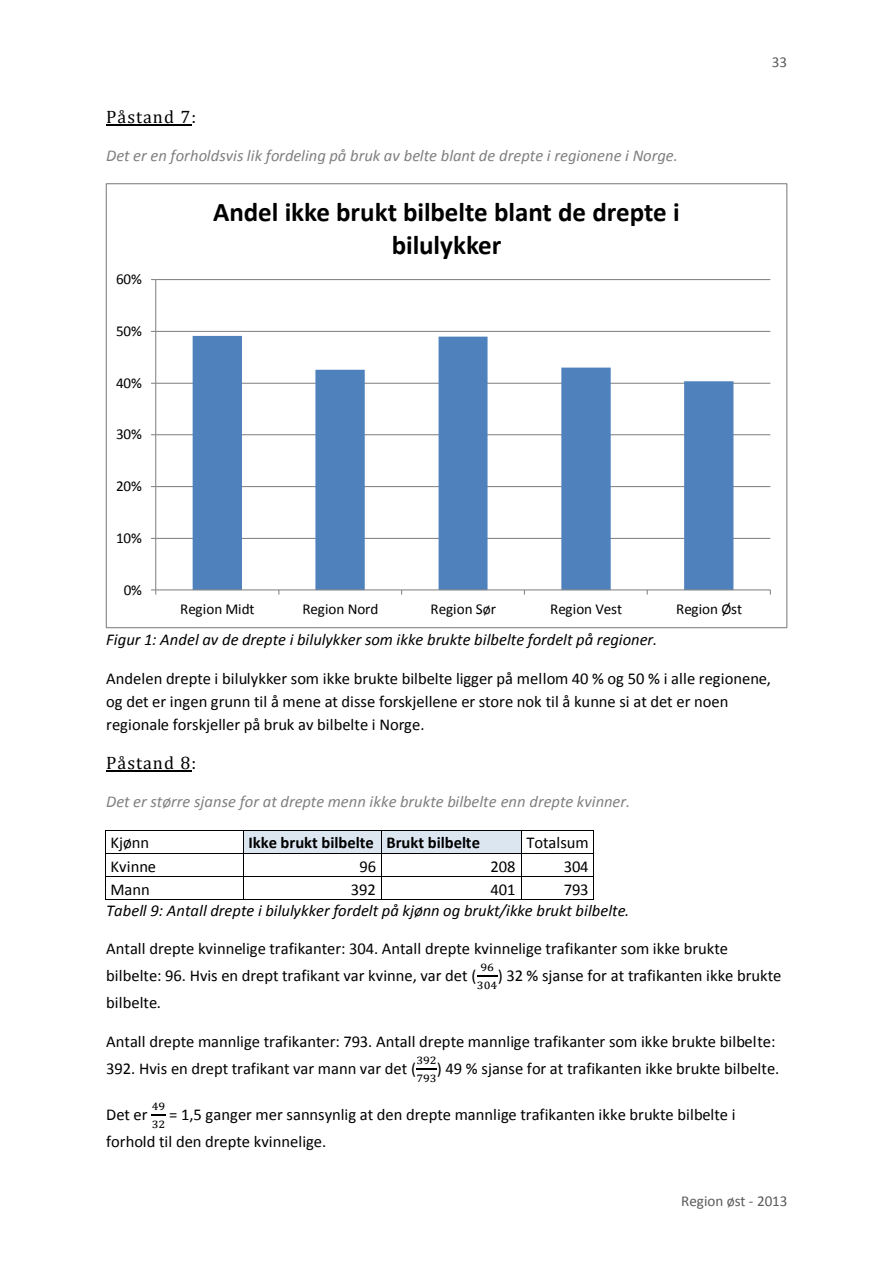
<style>
.page{position:relative;width:893px;height:1263px;background:#fff}
.page>*{position:absolute;margin:0;border:0;box-sizing:border-box;transform-origin:0 0}
.t1{font:700 27px/33.2px "Calibri";letter-spacing:-.005em;color:#000;text-align:center}
.t2{font:18px "Cambria";letter-spacing:.055em;color:#000}
.t3{font:16.5px/23.1px "Calibri";color:#000}
.t4{font:italic 16.5px "Calibri";color:#000}
.t5{font:italic 16.5px "Calibri";color:#808080}
.t6{font:700 16.5px "Calibri";color:#000}
.t7{font:15.15px "Calibri";letter-spacing:-.005em;color:#000}
.t8{font:15.15px "Calibri";letter-spacing:-.005em;color:#5a5a5a}
</style>
<div class="page">
<hr style="left:106px;top:124px;width:86px;height:1px;background:#000">
<hr style="left:106px;top:770px;width:86px;height:1px;background:#000">
<hr style="left:243px;top:830px;width:138px;height:3px;background:#dce6f1">
<div style="left:243px;top:833px;width:6px;height:20px;background:#dce6f1"></div>
<div style="left:376px;top:833px;width:5px;height:20px;background:#dce6f1"></div>
<div style="left:249px;top:833px;width:127px;height:20px;background:#dce6f1"></div>
<hr style="left:381px;top:830px;width:140px;height:3px;background:#dce6f1">
<div style="left:381px;top:833px;width:5px;height:20px;background:#dce6f1"></div>
<div style="left:516px;top:833px;width:5px;height:20px;background:#dce6f1"></div>
<div style="left:386px;top:833px;width:130px;height:20px;background:#dce6f1"></div>
<hr style="left:106px;top:830px;width:137px;height:1px;background:#000">
<hr style="left:243px;top:830px;width:138px;height:1px;background:#000">
<hr style="left:382px;top:830px;width:139px;height:1px;background:#000">
<hr style="left:521px;top:830px;width:72px;height:1px;background:#000">
<hr style="left:106px;top:853px;width:137px;height:1px;background:#000">
<hr style="left:243px;top:853px;width:138px;height:1px;background:#000">
<hr style="left:382px;top:853px;width:139px;height:1px;background:#000">
<hr style="left:521px;top:853px;width:72px;height:1px;background:#000">
<hr style="left:106px;top:876px;width:137px;height:1px;background:#000">
<hr style="left:243px;top:876px;width:138px;height:1px;background:#000">
<hr style="left:382px;top:876px;width:139px;height:1px;background:#000">
<hr style="left:521px;top:876px;width:72px;height:1px;background:#000">
<svg style="left:105px;top:830px;width:1px;height:70px"></svg>
<hr style="left:106px;top:899px;width:137px;height:1px;background:#000">
<svg style="left:243px;top:831px;width:1px;height:68px"></svg>
<hr style="left:243px;top:899px;width:138px;height:1px;background:#000">
<svg style="left:381px;top:830px;width:1px;height:70px"></svg>
<hr style="left:382px;top:899px;width:139px;height:1px;background:#000">
<svg style="left:521px;top:831px;width:1px;height:68px"></svg>
<hr style="left:521px;top:899px;width:72px;height:1px;background:#000">
<svg style="left:593px;top:830px;width:1px;height:70px"></svg>
<svg style="left:477px;top:976px;width:21px;height:1px"></svg>
<svg style="left:416px;top:1068px;width:21px;height:1px"></svg>
<svg style="left:152px;top:1114px;width:14px;height:1px"></svg>
<hr style="left:156px;top:538px;width:614px;height:1px;background:#868686">
<hr style="left:156px;top:486px;width:614px;height:1px;background:#868686">
<hr style="left:156px;top:434px;width:614px;height:1px;background:#868686">
<hr style="left:156px;top:383px;width:614px;height:1px;background:#868686">
<hr style="left:156px;top:331px;width:614px;height:1px;background:#868686">
<hr style="left:156px;top:279px;width:614px;height:1px;background:#868686">
<svg style="left:193px;top:336px;width:540px;height:253px"></svg>
<hr style="left:155px;top:280px;width:1px;height:310px;background:#868686">
<hr style="left:156px;top:589px;width:614px;height:1px;background:#868686">
<svg style="left:151px;top:589px;width:5px;height:6px"></svg>
<p class="t2" style="left:106px;top:106px;width:92px">Påstand 7:</p>
<p class="t5" style="left:106px;top:149px;width:573px">Det er en forholdsvis lik fordeling på bruk av belte blant de drepte i regionene i Norge.</p>
<p class="t7" style="left:116px;top:273px;width:27px">60%</p>
<p class="t7" style="left:116px;top:325px;width:27px">50%</p>
<p class="t7" style="left:116px;top:376px;width:27px">40%</p>
<p class="t7" style="left:116px;top:428px;width:27px">30%</p>
<p class="t7" style="left:116px;top:480px;width:27px">20%</p>
<p class="t7" style="left:116px;top:532px;width:27px">10%</p>
<p class="t7" style="left:124px;top:583px;width:20px">0%</p>
<p class="t1" style="left:213px;top:197px;width:468px">Andel ikke brukt bilbelte blant de drepte i bilulykker</p>
<p class="t7" style="left:180px;top:603px;width:76px">Region Midt</p>
<p class="t7" style="left:302px;top:603px;width:77px">Region Nord</p>
<p class="t7" style="left:431px;top:603px;width:67px">Region Sør</p>
<p class="t7" style="left:550px;top:603px;width:73px">Region Vest</p>
<p class="t7" style="left:676px;top:603px;width:68px">Region Øst</p>
<p class="t8" style="left:772px;top:56px;width:17px">33</p>
<p class="t4" style="left:106px;top:633px;width:552px">Figur 1: Andel av de drepte i bilulykker som ikke brukte bilbelte fordelt på regioner.</p>
<p class="t3" style="left:106px;top:668px;width:666px">Andelen drepte i bilulykker som ikke brukte bilbelte ligger på mellom 40 % og 50 % i alle regionene, og det er ingen grunn til å mene at disse forskjellene er store nok til å kunne si at det er noen regionale forskjeller på bruk av bilbelte i Norge.</p>
<p class="t2" style="left:106px;top:752px;width:92px">Påstand 8:</p>
<p class="t5" style="left:106px;top:795px;width:526px">Det er større sjanse for at drepte menn ikke brukte bilbelte enn drepte kvinner.</p>
<p class="t3" style="left:111px;top:832px;width:40px">Kjønn</p>
<p class="t6" style="left:249px;top:836px;width:127px">Ikke brukt bilbelte</p>
<p class="t6" style="left:386px;top:836px;width:95px">Brukt bilbelte</p>
<p class="t3" style="left:527px;top:832px;width:64px">Totalsum</p>
<p class="t3" style="left:111px;top:856px;width:47px">Kvinne</p>
<p class="t3" style="left:359px;top:856px;width:18px">96</p>
<p class="t3" style="left:490px;top:856px;width:26px">208</p>
<p class="t3" style="left:564px;top:856px;width:26px">304</p>
<p class="t3" style="left:111px;top:879px;width:41px">Mann</p>
<p class="t3" style="left:351px;top:879px;width:26px">392</p>
<p class="t3" style="left:490px;top:879px;width:26px">401</p>
<p class="t3" style="left:564px;top:879px;width:26px">793</p>
<p class="t4" style="left:106px;top:903px;width:525px">Tabell 9: Antall drepte i bilulykker fordelt på kjønn og brukt/ikke brukt bilbelte.</p>
<p class="t3" style="left:106px;top:936px;width:623px;line-height:27px">Antall drepte kvinnelige trafikanter: 304. Antall drepte kvinnelige trafikanter som ikke brukte bilbelte: 96. Hvis en drept trafikant var kvinne, var det (</p>
<p class="t3" style="left:498px;top:965px;width:285px">) 32 % sjanse for at trafikanten ikke brukte</p>
<p class="t3" style="left:106px;top:993px;width:56px">bilbelte.</p>
<p class="t3" style="left:106px;top:1029px;width:671px;line-height:27px">Antall drepte mannlige trafikanter: 793. Antall drepte mannlige trafikanter som ikke brukte bilbelte:<br>392. Hvis en drept trafikant var mann var det (</p>
<p class="t3" style="left:437px;top:1058px;width:344px">) 49 % sjanse for at trafikanten ikke brukte bilbelte.</p>
<p class="t3" style="left:106px;top:1102px;width:631px;line-height:27.3px;text-indent:63px">= 1,5 ganger mer sannsynlig at den drepte mannlige trafikanten ikke brukte bilbelte i forhold til den drepte kvinnelige.</p>
<p class="t3" style="left:106px;top:1104px;width:43px">Det er</p>
<p class="t8" style="left:681px;top:1195px;width:108px">Region øst - 2013</p>
</div>
